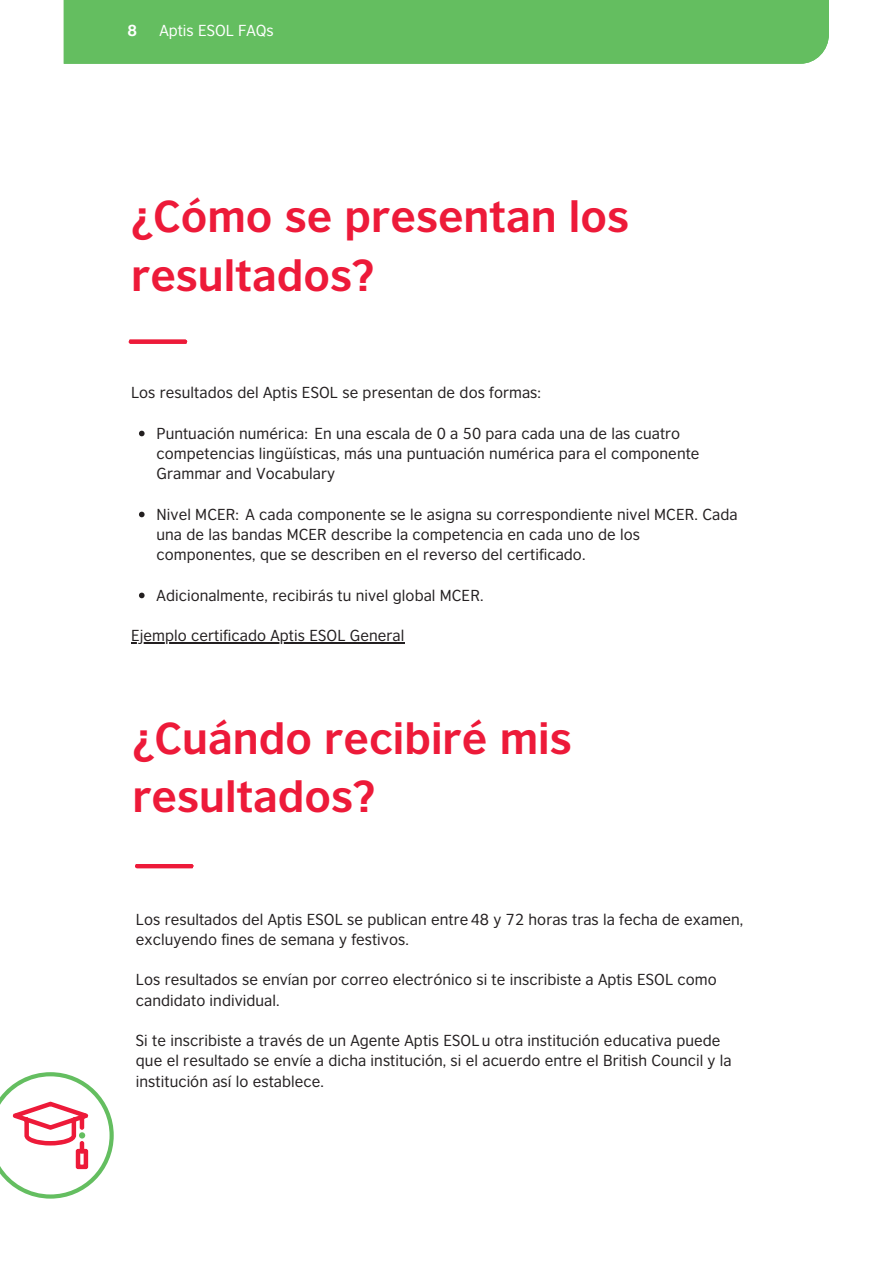
<style>
.page{position:relative;width:893px;height:1264px;background:#fff}
.page>*{position:absolute;margin:0;border:0;box-sizing:border-box;transform-origin:0 0}
.t1{font:700 42px/58.5px "British Council Sans";color:#ed1a39}
.t2{font:15px/20.2px "British Council Sans";letter-spacing:.005em;color:#231f20}
.t3{font:15px "British Council Sans";color:#fff}
.t4{font:700 15px "British Council Sans";color:#fff}
</style>
<div class="page">
<div style="left:64px;top:0;width:764px;height:64px;background:#64be60"></div>
<svg style="left:0;top:1072px;width:114px;height:126px"></svg>
<svg style="left:129px;top:339px;width:58px;height:5px"></svg>
<svg style="left:135px;top:864px;width:58px;height:4px"></svg>
<svg style="left:139px;top:430px;width:5px;height:6px"></svg>
<svg style="left:139px;top:511px;width:5px;height:6px"></svg>
<svg style="left:139px;top:592px;width:5px;height:6px"></svg>
<hr style="left:131px;top:642px;width:273px;height:1px;background:#231f20">
<p class="t4" style="left:127px;top:20px;width:11px">8</p>
<p class="t3" style="left:159px;top:20px;width:116px">Aptis ESOL FAQs</p>
<p class="t1" style="left:131px;top:186px;width:499px">¿Cómo se presentan los resultados?</p>
<p class="t2" style="left:131px;top:382px;width:411px">Los resultados del Aptis ESOL se presentan de dos formas:</p>
<p class="t2" style="left:156px;top:422px;width:544px">Puntuación numérica: En una escala de 0 a 50 para cada una de las cuatro competencias lingüísticas, más una puntuación numérica para el componente<br>Grammar and Vocabulary</p>
<p class="t2" style="left:156px;top:503px;width:582px">Nivel MCER: A cada componente se le asigna su correspondiente nivel MCER. Cada una de las bandas MCER describe la competencia en cada uno de los componentes, que se describen en el reverso del certificado.</p>
<p class="t2" style="left:156px;top:584px;width:328px">Adicionalmente, recibirás tu nivel global MCER.</p>
<p class="t2" style="left:131px;top:624px;width:275px">Ejemplo certificado Aptis ESOL General</p>
<p class="t1" style="left:132px;top:707px;width:441px">¿Cuándo recibiré mis resultados?</p>
<p class="t2" style="left:136px;top:908px;width:608px">Los resultados del Aptis ESOL se publican entre48 y 72 horas tras la fecha de examen, excluyendo fines de semana y festivos.</p>
<p class="t2" style="left:136px;top:969px;width:582px">Los resultados se envían por correo electrónico si te inscribiste a Aptis ESOL como candidato individual.</p>
<p class="t2" style="left:136px;top:1029px;width:597px">Si te inscribiste a través de un Agente Aptis ESOL u otra institución educativa puede que el resultado se envíe a dicha institución, si el acuerdo entre el British Council y la institución así lo establece.</p>
</div>
